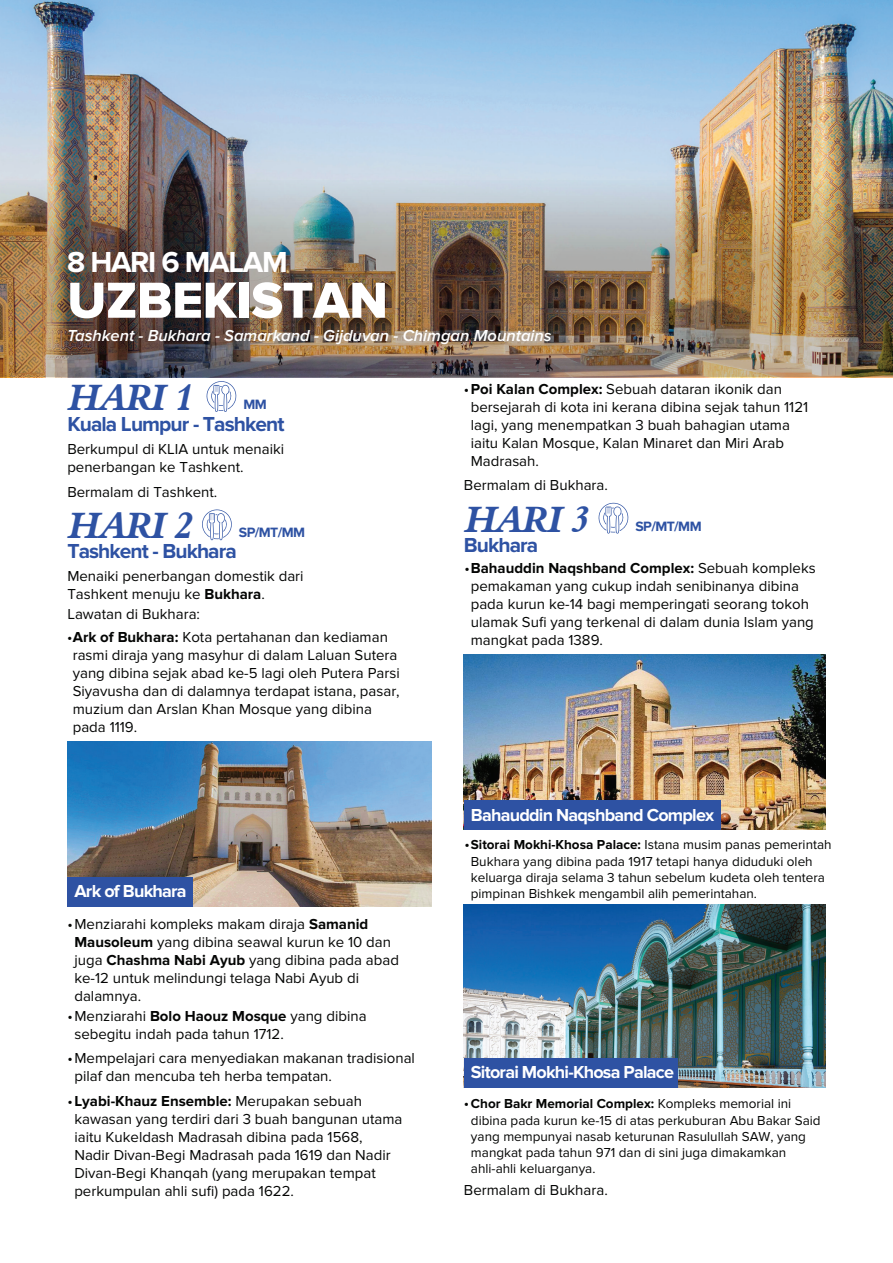
<style>
.page{position:relative;width:893px;height:1263px;background:#fff}
.page>*{position:absolute;margin:0;border:0;box-sizing:border-box;transform-origin:0 0}
.t1{font:52.5px "Proxima Nova Extrabld";letter-spacing:-.01em;color:#fff}
.t2{font:37.5px "Aldine 401 BT Bold Italic A";letter-spacing:-.01em;color:#2e52a3}
.t3{font:700 30px "Proxima Nova";letter-spacing:-.045em;color:#fff}
.t4{font:700 21px "Proxima Nova";letter-spacing:-.045em;color:#2e52a3}
.t5{font:700 18px "Proxima Nova";letter-spacing:-.045em;color:#fff}
.t6{font:italic 600 16.5px "Proxima Nova";color:#fff}
.t7{font:15px/18px "Proxima Nova";color:#040504}
.t8{font:700 15px "Proxima Nova";color:#040504}
.t9{font:15px "Proxima Nova";color:#040503}
.t10{font:700 13.95px "Proxima Nova";letter-spacing:-.045em;color:#2e52a3}
.t11{font:13.5px/16.2px "Proxima Nova";color:#040504}
.s1{color:#040503}
.s2{font-weight:700}
.s3{font-weight:400;color:#040503}
.s4{font-weight:400}
.s5{font-size:15px;color:#040503}
</style>
<div class="page">
<img style="left:0;top:0;width:893px;height:180px">
<img style="left:0;top:180px;width:893px;height:197px">
<svg style="left:206px;top:381px;width:31px;height:31px"></svg>
<svg style="left:202px;top:509px;width:30px;height:31px"></svg>
<svg style="left:598px;top:502px;width:31px;height:32px"></svg>
<img style="left:68px;top:742px;width:363px;height:164px">
<div style="left:67px;top:877px;width:125px;height:29px;background:#2e52a3"></div>
<img style="left:464px;top:905px;width:361px;height:182px">
<div style="left:464px;top:1058px;width:213px;height:29px;background:#2e52a3"></div>
<img style="left:464px;top:654px;width:362px;height:176px">
<div style="left:464px;top:800px;width:256px;height:30px;background:#2e52a3"></div>
<h3 class="t3" style="left:67px;top:245px;width:222px">8 HARI 6 MALAM</h3>
<h1 class="t1" style="left:67px;top:270px;width:322px">UZBEKISTAN</h1>
<p class="t6" style="left:67px;top:327px;width:486px">Tashkent - Bukhara - Samarkand - Gijduvan - Chimgan Mountains</p>
<h2 class="t2" style="left:69px;top:374px;width:126px">HARI 1</h2>
<p class="t10" style="left:243px;top:396px;width:25px">MM</p>
<p class="t7" style="left:67px;top:440px;width:218px">Berkumpul di KLIA untuk menaiki penerbangan ke Tashkent.</p>
<h3 class="t4" style="left:67px;top:412px;width:219px">Kuala Lumpur - Tashkent</h3>
<p class="t7" style="left:67px;top:484px;width:151px">Bermalam di Tashkent.</p>
<h2 class="t2" style="left:69px;top:502px;width:126px">HARI 2</h2>
<p class="t10" style="left:239px;top:525px;width:68px">SP/MT/MM</p>
<h3 class="t4" style="left:67px;top:539px;width:171px">Tashkent - Bukhara</h3>
<p class="t7" style="left:464px;top:380px;width:320px"><span class="s1">•</span><span class="s2">Poi Kalan Complex:</span> Sebuah dataran ikonik dan</p>
<p class="t7" style="left:471px;top:398px;width:339px">bersejarah di kota ini kerana dibina sejak tahun 1121 lagi, yang menempatkan 3 buah bahagian utama iaitu Kalan Mosque, Kalan Minaret dan Miri Arab Madrasah.</p>
<p class="t7" style="left:464px;top:476px;width:145px">Bermalam di Bukhara.</p>
<h2 class="t2" style="left:466px;top:496px;width:126px">HARI 3</h2>
<h3 class="t4" style="left:464px;top:532px;width:76px">Bukhara</h3>
<p class="t10" style="left:635px;top:518px;width:68px">SP/MT/MM</p>
<p class="t8" style="left:464px;top:560px;width:353px"><span class="s3">•</span>Bahauddin Naqshband Complex: <span class="s4">Sebuah kompleks</span></p>
<p class="t7" style="left:67px;top:567px;width:238px">Menaiki penerbangan domestik dari<br>Tashkent menuju ke <span class="s2">Bukhara</span>.</p>
<p class="t7" style="left:471px;top:578px;width:345px">pemakaman yang cukup indah senibinanya dibina pada kurun ke-14 bagi memperingati seorang tokoh ulamak Sufi yang terkenal di dalam dunia Islam yang mangkat pada 1389.</p>
<p class="t7" style="left:67px;top:605px;width:134px">Lawatan di Bukhara:</p>
<p class="t7" style="left:67px;top:628px;width:322px"><span class="s1">•</span><span class="s2">Ark of Bukhara:</span> Kota pertahanan dan kediaman</p>
<p class="t7" style="left:73px;top:646px;width:328px">rasmi diraja yang masyhur di dalam Laluan Sutera yang dibina sejak abad ke-5 lagi oleh Putera Parsi Siyavusha dan di dalamnya terdapat istana, pasar, muzium dan Arslan Khan Mosque yang dibina pada 1119.</p>
<p class="t5" style="left:74px;top:881px;width:114px">Ark of Bukhara</p>
<p class="t7" style="left:67px;top:915px;width:302px"><span class="s1">•</span>Menziarahi kompleks makam diraja <span class="s2">Samanid</span></p>
<p class="t7" style="left:74px;top:933px;width:326px"><span class="s2">Mausoleum</span> yang dibina seawal kurun ke 10 dan juga <span class="s2">Chashma Nabi Ayub</span> yang dibina pada abad ke-12 untuk melindungi telaga Nabi Ayub di dalamnya.</p>
<p class="t7" style="left:74px;top:1025px;width:211px">sebegitu indah pada tahun 1712.</p>
<p class="t7" style="left:74px;top:1068px;width:259px">pilaf dan mencuba teh herba tempatan.</p>
<p class="t7" style="left:74px;top:1110px;width:330px">kawasan yang terdiri dari 3 buah bangunan utama iaitu Kukeldash Madrasah dibina pada 1568,<br>Nadir Divan-Begi Madrasah pada 1619 dan Nadir Divan-Begi Khanqah (yang merupakan tempat perkumpulan ahli sufi) pada 1622.</p>
<p class="t7" style="left:68px;top:1007px;width:300px"><span class="s1">•</span>Menziarahi <span class="s2">Bolo Haouz Mosque</span> yang dibina</p>
<p class="t7" style="left:68px;top:1050px;width:349px"><span class="s1">•</span>Mempelajari cara menyediakan makanan tradisional</p>
<p class="t8" style="left:68px;top:1092px;width:296px"><span class="s3">•</span>Lyabi-Khauz Ensemble: <span class="s4">Merupakan sebuah</span></p>
<p class="t5" style="left:471px;top:804px;width:245px">Bahauddin Naqshband Complex</p>
<p class="t11" style="left:471px;top:837px;width:362px"><span class="s2">Sitorai Mokhi-Khosa Palace:</span> Istana musim panas pemerintah Bukhara yang dibina pada 1917 tetapi hanya diduduki oleh keluarga diraja selama 3 tahun sebelum kudeta oleh tentera pimpinan Bishkek mengambil alih pemerintahan.</p>
<p class="t9" style="left:464px;top:836px;width:7px">•</p>
<p class="t5" style="left:471px;top:1062px;width:205px">Sitorai Mokhi-Khosa Palace</p>
<p class="t11" style="left:471px;top:1096px;width:351px;text-indent:-7px"><span class="s5">•</span><span class="s2">Chor Bakr Memorial Complex:</span> Kompleks memorial ini dibina pada kurun ke-15 di atas perkuburan Abu Bakar Said yang mempunyai nasab keturunan Rasulullah SAW, yang mangkat pada tahun 971 dan di sini juga dimakamkan ahli-ahli keluarganya.</p>
<p class="t7" style="left:464px;top:1182px;width:145px">Bermalam di Bukhara.</p>
</div>
